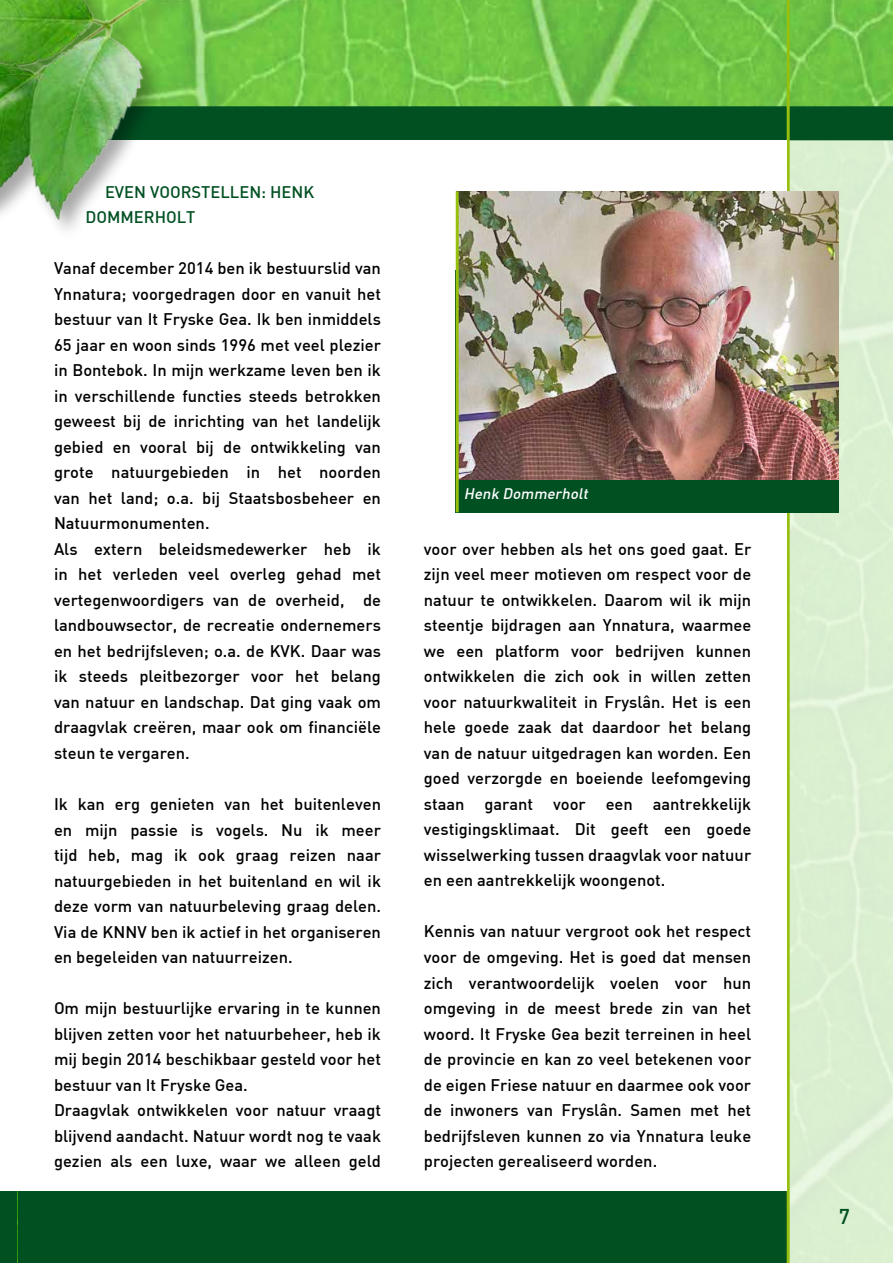
<style>
.page{position:relative;width:893px;height:1263px;background:#fff}
.page>*{position:absolute;margin:0;border:0;box-sizing:border-box;transform-origin:0 0}
.t1{font:500 21px "DIN";color:#005022}
.t2{font:500 16.5px/25.5px "DIN";color:#000;text-align:justify}
.t3{font:500 16.5px/25.5px "DIN";color:#005022}
.t4{font:italic 500 15px "DIN";color:#fff}
</style>
<div class="page">
<img style="left:189px;top:0;width:704px;height:106px">
<div style="left:0;top:140px;width:893px;height:1123px;background:#daefcf"></div>
<div style="left:0;top:1191px;width:787px;height:72px;background:#005022"></div>
<hr style="left:787px;top:0;width:3px;height:1263px;background:#97bf0d">
<div style="left:189px;top:106px;width:704px;height:34px;background:#005022"></div>
<div style="left:0;top:140px;width:787px;height:1051px;background:#fff"></div>
<img style="left:0;top:0;width:189px;height:230px">
<div style="left:456px;top:270px;width:383px;height:242px;background:#005022"></div>
<img style="left:459px;top:191px;width:380px;height:288px">
<hr style="left:456px;top:191px;width:3px;height:321px;background:#97bf0d">
<p class="t3" style="left:85px;top:178px;width:208px;text-indent:20px">Even voorstellen : Henk<br>Dommerh</p>
<p class="t3" style="left:166px;top:204px;width:31px">olt</p>
<p class="t2" style="left:54px;top:255px;width:329px;text-align:left">Vanaf december 2014 ben ik bestuurslid van Ynnatura; voorgedragen door en vanuit het bestuur van It Fryske Gea. Ik ben inmiddels 65 jaar en woon sinds 1996 met veel plezier in Bontebok. In mijn werkzame leven ben ik in verschillende functies steeds betrokken geweest bij de inrichting van het landelijk gebied en vooral bij de ontwikkeling van grote natuurgebieden in het noorden van het land; o.a. bij Staatsbosbeheer en Natuurmonumenten.<br>Als extern beleidsmedewerker heb ik in het verleden veel overleg gehad met vertegenwoordigers van de overheid, de landbouwsector, de recreatie ondernemers en het bedrijfsleven; o.a. de KVK. Daar was ik steeds pleitbezorger voor het belang van natuur en landschap. Dat ging vaak om draagvlak creëren, maar ook om financiële steun te vergaren.</p>
<p class="t2" style="left:54px;top:791px;width:329px">Ik kan erg genieten van het buitenleven en mijn passie is vogels. Nu ik meer tijd heb, mag ik ook graag reizen naar natuurgebieden in het buitenland en wil ik deze vorm van natuurbeleving graag delen.<br>Via de KNNV ben ik actief in het organiseren en begeleiden van natuurreizen.</p>
<p class="t2" style="left:54px;top:995px;width:329px;text-align:left">Om mijn bestuurlijke ervaring in te kunnen blijven zetten voor het natuurbeheer, heb ik mij begin 2014 beschikbaar gesteld voor het bestuur van It Fryske Gea.<br>Draagvlak ontwikkelen voor natuur vraagt blijvend aandacht. Natuur wordt nog te vaak gezien als een luxe, waar we alleen geld</p>
<p class="t4" style="left:464px;top:484px;width:129px">Henk Dommerholt</p>
<p class="t2" style="left:424px;top:535px;width:329px">voor over hebben als het ons goed gaat. Er zijn veel meer motieven om respect voor de natuur te ontwikkelen. Daarom wil ik mijn steentje bijdragen aan Ynnatura, waarmee we een platform voor bedrijven kunnen ontwikkelen die zich ook in willen zetten voor natuurkwaliteit in Fryslân. Het is een hele goede zaak dat daardoor het belang van de natuur uitgedragen kan worden. Een goed verzorgde en boeiende leefomgeving staan garant voor een aantrekkelijk vestigingsklimaat. Dit geeft een goede wisselwerking tussen draagvlak voor natuur en een aantrekkelijk woongenot.</p>
<p class="t2" style="left:424px;top:918px;width:329px">Kennis van natuur vergroot ook het respect voor de omgeving. Het is goed dat mensen zich verantwoordelijk voelen voor hun omgeving in de meest brede zin van het woord. It Fryske Gea bezit terreinen in heel de provincie en kan zo veel betekenen voor de eigen Friese natuur en daarmee ook voor de inwoners van Fryslân. Samen met het bedrijfsleven kunnen zo via Ynnatura leuke projecten gerealiseerd worden.</p>
<p class="t1" style="left:839px;top:1203px;width:13px">7</p>
</div>
